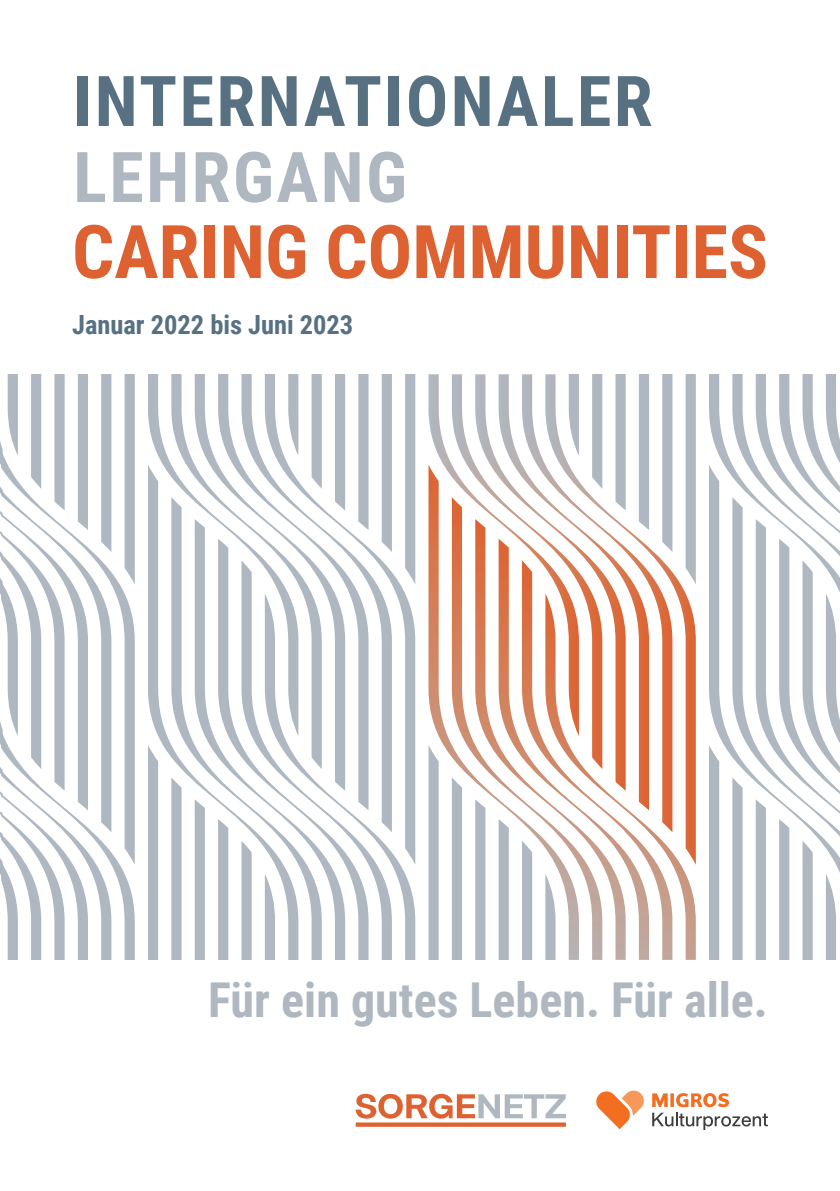
<style>
.page{position:relative;width:840px;height:1191px;background:#fff}
.page>*{position:absolute;margin:0;border:0;box-sizing:border-box;transform-origin:0 0}
.t1{font:700 74px "Roboto Condensed";color:#dd6131}
.t2{font:700 70px "Roboto Condensed";letter-spacing:.035em;color:#577182}
.t3{font:700 70px "Roboto Condensed";letter-spacing:.035em;color:#afb8c1}
.t4{font:700 48px "Roboto Condensed";color:#afb8c1}
.t5{font:700 26.4px "Roboto Condensed";color:#577182}
</style>
<div class="page">
<svg style="left:368px;top:374px;width:37px;height:219px"></svg>
<svg style="left:298px;top:374px;width:70px;height:165px"></svg>
<svg style="left:148px;top:374px;width:150px;height:91px"></svg>
<svg style="left:672px;top:374px;width:14px;height:219px"></svg>
<svg style="left:672px;top:593px;width:23px;height:152px"></svg>
<svg style="left:685px;top:374px;width:10px;height:210px;background:#b7bfc7"></svg>
<svg style="left:428px;top:374px;width:23px;height:362px"></svg>
<svg style="left:391px;top:593px;width:24px;height:152px"></svg>
<svg style="left:321px;top:560px;width:70px;height:185px"></svg>
<svg style="left:298px;top:497px;width:23px;height:248px"></svg>
<svg style="left:148px;top:465px;width:150px;height:280px"></svg>
<svg style="left:648px;top:374px;width:24px;height:371px"></svg>
<svg style="left:405px;top:374px;width:10px;height:210px;background:#b3bbc4"></svg>
<svg style="left:602px;top:374px;width:46px;height:371px"></svg>
<svg style="left:381px;top:374px;width:10px;height:178px;background:#b7bfc7"></svg>
<svg style="left:451px;top:374px;width:151px;height:371px"></svg>
<svg style="left:709px;top:374px;width:130px;height:586px"></svg>
<svg style="left:428px;top:745px;width:267px;height:215px"></svg>
<svg style="left:148px;top:745px;width:267px;height:215px"></svg>
<svg style="left:0;top:374px;width:135px;height:586px"></svg>
<svg style="left:355px;top:1093px;width:210px;height:33px"></svg>
<svg style="left:652px;top:1093px;width:115px;height:37px"></svg>
<svg style="left:596px;top:1090px;width:48px;height:39px"></svg>
<h2 class="t2" style="left:73px;top:52px;width:580px">INTERNATIONALER</h2>
<h2 class="t3" style="left:73px;top:128px;width:335px">LEHRGANG</h2>
<h1 class="t1" style="left:72px;top:200px;width:697px">CARING COMMUNITIES</h1>
<p class="t5" style="left:72px;top:306px;width:282px">Januar 2022 bis Juni 2023</p>
<p class="t4" style="left:208px;top:966px;width:560px">Für ein gutes Leben. Für alle.</p>
</div>
